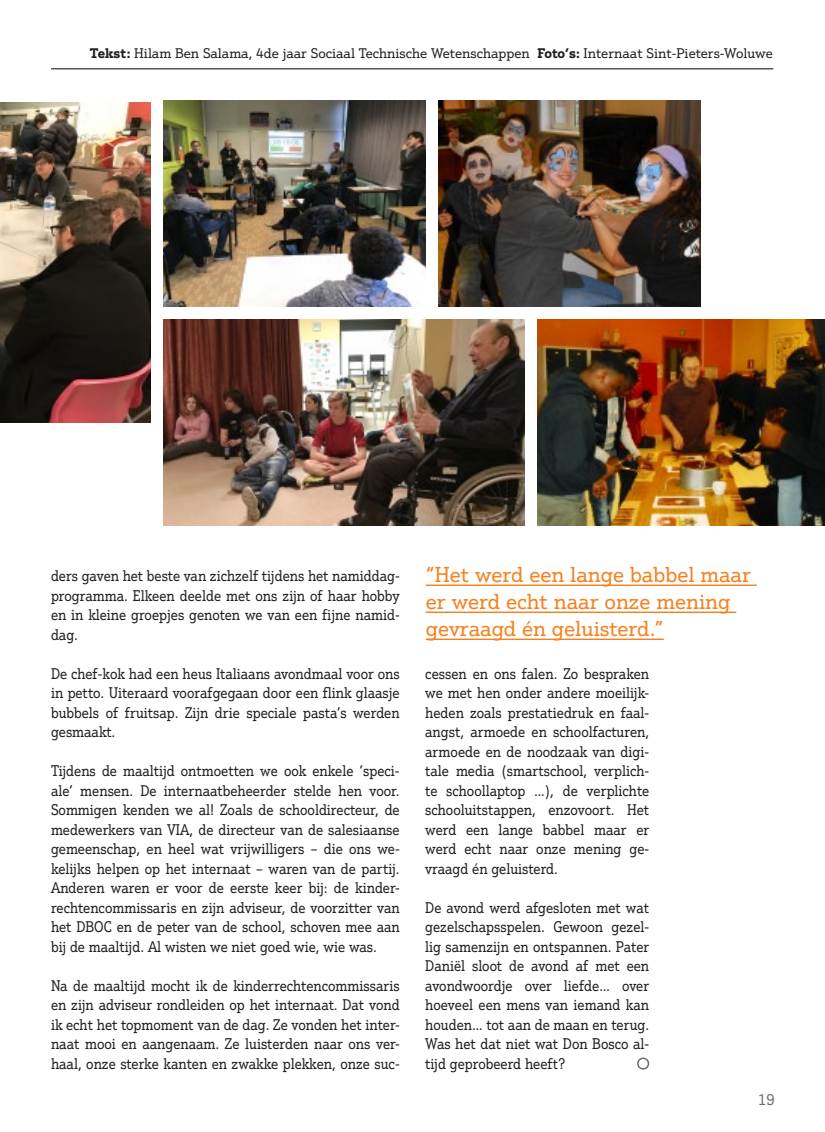
<style>
.page{position:relative;width:825px;height:1132px;background:#fff}
.page>*{position:absolute;margin:0;border:0;box-sizing:border-box;transform-origin:0 0}
.t1{font:21px/27px "Justus Pro";color:#f58220}
.t2{font:15px/19.5px "Justus Pro";color:#231f20;text-align:justify;scale:.9 1}
.t3{font:15px "Justus Pro";color:#6c6d70}
.t4{font:13.5px "Justus Pro";color:#231f20}
.s1{font-weight:700}
</style>
<div class="page">
<hr style="left:51px;top:68px;width:722px;height:1px;background:#231f20">
<svg style="left:637px;top:1057px;width:12px;height:13px"></svg>
<hr style="left:426px;top:584px;width:331px;height:1px;background:#f58220">
<hr style="left:426px;top:611px;width:310px;height:1px;background:#f58220">
<hr style="left:426px;top:638px;width:238px;height:1px;background:#f58220">
<img style="left:163px;top:100px;width:262px;height:207px">
<img style="left:163px;top:319px;width:361px;height:206px">
<img style="left:537px;top:319px;width:288px;height:206px">
<img style="left:438px;top:100px;width:262px;height:207px">
<img style="left:0;top:102px;width:150px;height:320px">
<p class="t4" style="left:90px;top:45px;width:684px"><span class="s1">Tekst:</span> Hilam Ben Salama, 4de jaar Sociaal Technische Wetenschappen <span class="s1">Foto’s:</span> Internaat Sint-Pieters-Woluwe</p>
<p class="t2" style="left:51px;top:565px;width:389px">ders gaven het beste van zichzelf tijdens het namiddag&shy;programma. Elkeen deelde met ons zijn of haar hobby en in kleine groepjes genoten we van een fijne namid&shy;dag.</p>
<p class="t2" style="left:51px;top:663px;width:389px">De chef-kok had een heus Italiaans avondmaal voor ons in petto. Uiteraard voorafgegaan door een flink glaasje bubbels of fruitsap. Zijn drie speciale pasta’s werden gesmaakt.</p>
<p class="t2" style="left:51px;top:760px;width:389px">Tijdens de maaltijd ontmoetten we ook enkele ‘speci&shy;ale’ mensen. De internaatbeheerder stelde hen voor.<br>Sommigen kenden we al! Zoals de schooldirecteur, de medewerkers van VIA, de directeur van de salesiaanse gemeenschap, en heel wat vrijwilligers – die ons we&shy;kelijks helpen op het internaat – waren van de partij.<br>Anderen waren er voor de eerste keer bij: de kinder&shy;rechtencommissaris en zijn adviseur, de voorzitter van het DBOC en de peter van de school, schoven mee aan bij de maaltijd. Al wisten we niet goed wie, wie was.</p>
<p class="t2" style="left:51px;top:975px;width:389px">Na de maaltijd mocht ik de kinderrechtencommissaris en zijn adviseur rondleiden op het internaat. Dat vond ik echt het topmoment van de dag. Ze vonden het inter&shy;naat mooi en aangenaam. Ze luisterden naar ons ver&shy;haal, onze sterke kanten en zwakke plekken, onze suc-</p>
<h1 class="t1" style="left:426px;top:560px;width:327px">“Het werd een lange babbel maar er werd echt naar onze mening gevraagd én geluisterd.”</h1>
<p class="t2" style="left:425px;top:663px;width:250px">cessen en ons falen. Zo bespraken we met hen onder andere moeilijk&shy;heden zoals prestatiedruk en faal&shy;angst, armoede en schoolfacturen, armoede en de noodzaak van digi&shy;tale media (smartschool, verplich&shy;te schoollaptop …), de verplichte schooluitstappen, enzovoort. Het werd een lange babbel maar er werd echt naar onze mening ge&shy;vraagd én geluisterd.</p>
<p class="t2" style="left:425px;top:897px;width:250px">De avond werd afgesloten met wat gezelschapsspelen. Gewoon gezel&shy;lig samenzijn en ontspannen. Pater Daniël sloot de avond af met een avondwoordje over liefde… over hoeveel een mens van iemand kan houden… tot aan de maan en terug.<br>Was het dat niet wat Don Bosco al&shy;tijd geprobeerd heeft?</p>
<p class="t3" style="left:758px;top:1089px;width:18px">19</p>
</div>
